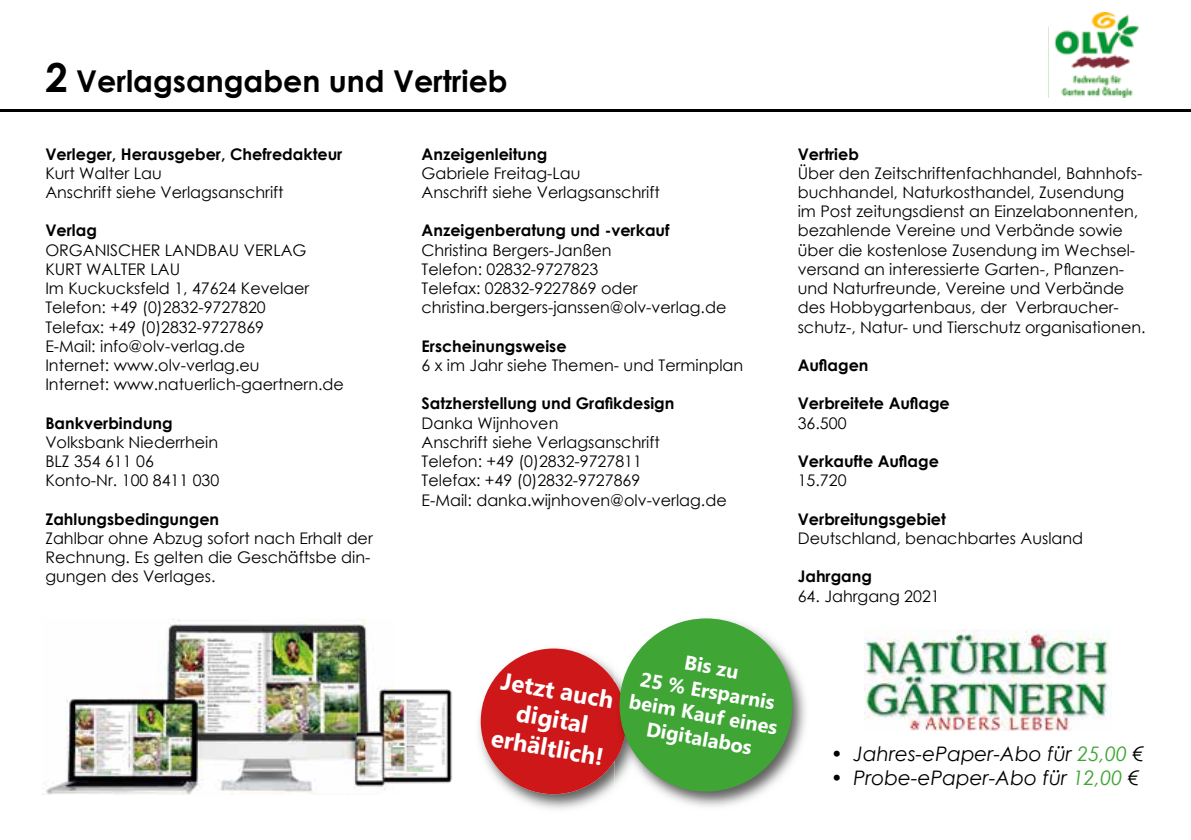
<style>
.page{position:relative;width:1191px;height:840px;background:#fff}
.page>*{position:absolute;margin:0;border:0;box-sizing:border-box;transform-origin:0 0}
.t1{font:700 30px "Century Gothic";color:#000}
.t2{font:700 24px/28.8px "Microsoft Tai Le";color:#fff;text-align:center}
.t3{font:italic 20px "Century Gothic";color:#000}
.t4{font:700 20px/24px "Microsoft Tai Le";color:#fff;text-align:center}
.t5{font:16px/19.2px "Century Gothic";color:#000}
.t6{font:700 16px "Century Gothic";color:#000}
.s1{font-size:40px}
.s2{color:#3fa535}
</style>
<div class="page">
<img style="left:1048px;top:13px;width:91px;height:85px">
<hr style="left:0;top:109px;width:1191px;height:2px;background:#000">
<img style="left:46px;top:618px;width:406px;height:175px">
<img style="left:864px;top:629px;width:247px;height:101px">
<img style="left:479px;top:649px;width:135px;height:160px">
<div style="left:481px;top:648px;width:145px;height:145px;background:#cd1719;border-radius:50%"></div>
<img style="left:643px;top:619px;width:163px;height:188px">
<img style="left:614px;top:673px;width:29px;height:113px">
<img style="left:614px;top:681px;width:12px;height:79px">
<div style="left:619px;top:618px;width:173px;height:173px;background:#3fa535;border-radius:50%"></div>
<h1 class="t1" style="left:45px;top:59px;width:464px"><span class="s1">2</span> Verlagsangaben und Vertrieb</h1>
<p class="t6" style="left:45px;top:141px;width:298px">Verleger, Herausgeber, Chefredakteur</p>
<p class="t5" style="left:45px;top:163px;width:240px">Kurt Walter Lau<br>Anschrift siehe Verlagsanschrift</p>
<p class="t6" style="left:45px;top:218px;width:53px">Verlag</p>
<p class="t5" style="left:45px;top:240px;width:300px">ORGANISCHER LANDBAU VERLAG<br>KURT WALTER LAU<br>Im Kuckucksfeld 1, 47624 Kevelaer<br>Telefon: +49 (0)2832-9727820<br>Telefax: +49 (0)2832-9727869<br>E-Mail: info@olv-verlag.de<br>Internet: www.olv-verlag.eu<br>Internet: www.natuerlich-gaertnern.de</p>
<p class="t6" style="left:45px;top:410px;width:129px">Bankverbindung</p>
<p class="t5" style="left:45px;top:432px;width:175px">Volksbank Niederrhein<br>BLZ 354 611 06<br>Konto-Nr. 100 8411 030</p>
<p class="t6" style="left:45px;top:506px;width:175px">Zahlungsbedingungen</p>
<p class="t5" style="left:45px;top:528px;width:329px">Zahlbar ohne Abzug sofort nach Erhalt der<br>Rechnung. Es gelten die Geschäftsbe din&shy;gungen des Verlages.</p>
<p class="t6" style="left:421px;top:141px;width:127px">Anzeigenleitung</p>
<p class="t5" style="left:421px;top:163px;width:240px">Gabriele Freitag-Lau<br>Anschrift siehe Verlagsanschrift</p>
<p class="t6" style="left:421px;top:218px;width:249px">Anzeigenberatung und -verkauf</p>
<p class="t5" style="left:421px;top:240px;width:306px">Christina Bergers-Janßen<br>Telefon: 02832-9727823<br>Telefax: 02832-9227869 oder christina.bergers-janssen@olv-verlag.de</p>
<p class="t6" style="left:421px;top:333px;width:146px">Erscheinungsweise</p>
<p class="t5" style="left:421px;top:355px;width:323px">6 x im Jahr siehe Themen- und Terminplan</p>
<p class="t6" style="left:421px;top:391px;width:254px">Satzherstellung und Grafikdesign</p>
<p class="t5" style="left:421px;top:413px;width:307px">Danka Wijnhoven<br>Anschrift siehe Verlagsanschrift<br>Telefon: +49 (0)2832-9727811<br>Telefax: +49 (0)2832-9727869<br>E-Mail: danka.wijnhoven@olv-verlag.de</p>
<h2 class="t2" style="left:503px;top:667px;width:115px;rotate:10deg">Jetzt auch digital erhältlich!</h2>
<p class="t4" style="left:639px;top:643px;width:151px;rotate:10deg">Bis zu<br>25 % Ersparnis beim Kauf eines<br>Digitalabos</p>
<p class="t6" style="left:797px;top:141px;width:63px">Vertrieb</p>
<p class="t5" style="left:797px;top:163px;width:349px">Über den Zeitschriftenfachhandel, Bahnhofs&shy;buchhandel, Naturkosthandel, Zusendung im Post zeitungsdienst an Einzelabonnenten, bezahlende Vereine und Verbände sowie über die kostenlose Zusendung im Wechsel&shy;versand an interessierte Garten-, Pflanzen&shy;und Naturfreunde, Vereine und Verbände des Hobbygartenbaus, der Verbraucher&shy;schutz-, Natur- und Tierschutz organisationen.</p>
<p class="t6" style="left:797px;top:353px;width:72px">Auflagen</p>
<p class="t6" style="left:797px;top:391px;width:153px">Verbreitete Auflage</p>
<p class="t5" style="left:797px;top:413px;width:50px">36.500</p>
<p class="t6" style="left:797px;top:449px;width:143px">Verkaufte Auflage</p>
<p class="t5" style="left:797px;top:470px;width:50px">15.720</p>
<p class="t6" style="left:797px;top:506px;width:150px">Verbreitungsgebiet</p>
<p class="t5" style="left:797px;top:528px;width:287px">Deutschland, benachbartes Ausland</p>
<p class="t6" style="left:797px;top:564px;width:76px">Jahrgang</p>
<p class="t5" style="left:797px;top:585px;width:143px">64. Jahrgang 2021</p>
<p class="t3" style="left:831px;top:739px;width:314px">• Jahres-ePaper-Abo für <span class="s2">25,00</span> €</p>
<p class="t3" style="left:831px;top:763px;width:310px">• Probe-ePaper-Abo für <span class="s2">12,00</span> €</p>
</div>
